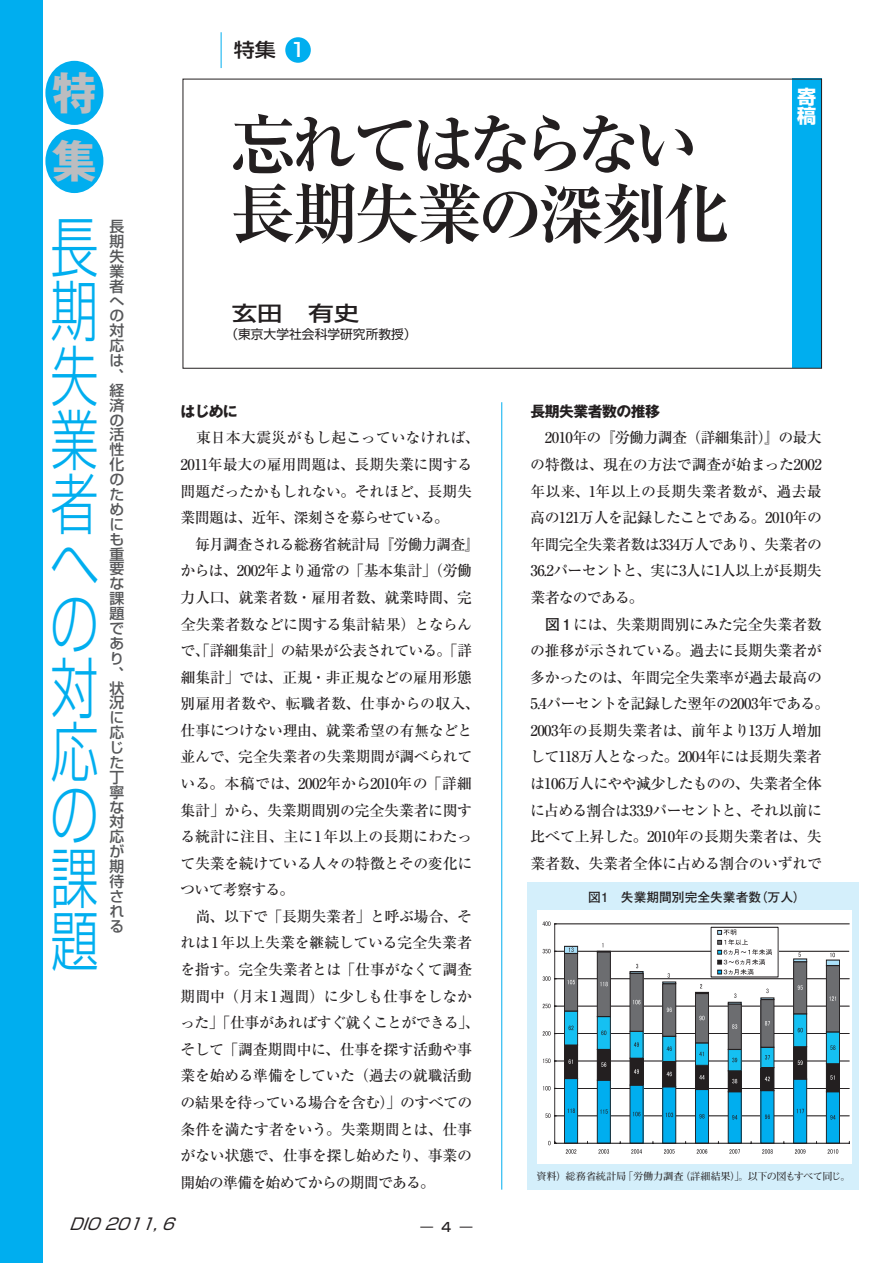
<style>
.page{position:relative;width:893px;height:1263px;background:#fff}
.page>*{position:absolute;margin:0;border:0;box-sizing:border-box;transform-origin:0 0}
.t1{font:300 65.85px/63.2px "Shin Go Pro";color:#00aeef;text-align:justify;scale:.73 1}
.t2{font:700 65.85px "Ryumin Pro";letter-spacing:-.125em;color:#231f20}
.t3{font:700 65.85px "Ryumin Pro";letter-spacing:-.075em;color:#231f20}
.t4{font:700 44.85px/68.1px "Gothic MB101 Pro";color:#bcbdc0}
.t5{font:500 20.4px "Shin Go Pro";color:#231f20;scale:1.25 1}
.t6{font:500 19.2px "Shin Go Pro";color:#231f20;scale:1.1 1}
.t7{font:700 19.2px/19.2px "Shin Go Pro";color:#fff}
.t8{font:italic 15.9px "Shin Go Pro";color:#231f20}
.t9{font:500 14.85px/26.5px "Ryumin Pro";letter-spacing:-.025em;color:#231f20}
.t10{font:500 14.85px/14.9px "Shin Go Pro";color:#57585a}
.t11{font:700 14.85px "Gothic MB101 Pro";letter-spacing:-.035em;color:#231f20}
.t12{font:700 12.75px "Futo Go B101 Pro";color:#231f20}
.t13{font:12.75px "Shin Go Pro";color:#231f20}
.t14{font:500 12.75px "Shin Go Pro";color:#231f20}
.t15{font:700 10.05px "Futo Min A101 Pro";letter-spacing:-.015em;color:#231f20}
.s1{color:#fff}
.s2{font-family:"Futo Go B101 Pro";font-weight:700}
</style>
<div class="page">
<div style="left:792px;top:79px;width:30px;height:289px;background:#00aeef"></div>
<hr style="left:501px;top:402px;width:1px;height:787px;background:#00aeef">
<div style="left:0;top:0;width:43px;height:1263px;background:#00aeef"></div>
<div style="left:45px;top:61px;width:58px;height:64px;background:#00aeef;border-radius:50%"></div>
<div style="left:45px;top:129px;width:58px;height:64px;background:#00aeef;border-radius:50%"></div>
<div style="left:285px;top:37px;width:26px;height:26px;background:#00aeef;border-radius:50%"></div>
<hr style="left:221px;top:32px;width:1px;height:36px;background:#00aeef">
<div style="left:527px;top:882px;width:332px;height:307px;background:#d4effb"></div>
<div style="left:537px;top:910px;width:315px;height:254px;background:#fff"></div>
<svg style="left:554px;top:923px;width:296px;height:221px"></svg>
<svg style="left:567px;top:1108px;width:8px;height:5px"></svg>
<svg style="left:600px;top:1109px;width:8px;height:5px"></svg>
<svg style="left:633px;top:1112px;width:7px;height:4px"></svg>
<svg style="left:666px;top:1112px;width:7px;height:5px"></svg>
<svg style="left:699px;top:1114px;width:5px;height:4px"></svg>
<svg style="left:732px;top:1115px;width:5px;height:4px"></svg>
<svg style="left:765px;top:1114px;width:5px;height:5px"></svg>
<svg style="left:796px;top:1109px;width:8px;height:4px"></svg>
<svg style="left:830px;top:1115px;width:5px;height:4px"></svg>
<svg style="left:569px;top:1059px;width:4px;height:5px"></svg>
<svg style="left:601px;top:1062px;width:5px;height:5px"></svg>
<svg style="left:634px;top:1069px;width:5px;height:5px"></svg>
<svg style="left:667px;top:1072px;width:5px;height:4px"></svg>
<svg style="left:699px;top:1075px;width:6px;height:4px"></svg>
<svg style="left:732px;top:1079px;width:5px;height:4px"></svg>
<svg style="left:765px;top:1077px;width:5px;height:4px"></svg>
<svg style="left:798px;top:1060px;width:5px;height:5px"></svg>
<svg style="left:830px;top:1075px;width:5px;height:5px"></svg>
<svg style="left:569px;top:1026px;width:5px;height:4px"></svg>
<svg style="left:601px;top:1030px;width:5px;height:5px"></svg>
<svg style="left:634px;top:1042px;width:5px;height:5px"></svg>
<svg style="left:667px;top:1046px;width:5px;height:5px"></svg>
<svg style="left:699px;top:1052px;width:5px;height:4px"></svg>
<svg style="left:732px;top:1058px;width:5px;height:4px"></svg>
<svg style="left:765px;top:1055px;width:5px;height:4px"></svg>
<svg style="left:798px;top:1028px;width:5px;height:4px"></svg>
<svg style="left:830px;top:1045px;width:5px;height:5px"></svg>
<svg style="left:567px;top:980px;width:8px;height:4px"></svg>
<svg style="left:600px;top:982px;width:8px;height:4px"></svg>
<svg style="left:633px;top:1000px;width:7px;height:4px"></svg>
<svg style="left:667px;top:1007px;width:5px;height:5px"></svg>
<svg style="left:699px;top:1016px;width:6px;height:4px"></svg>
<svg style="left:732px;top:1024px;width:5px;height:5px"></svg>
<svg style="left:765px;top:1021px;width:5px;height:4px"></svg>
<svg style="left:798px;top:985px;width:5px;height:5px"></svg>
<svg style="left:829px;top:996px;width:7px;height:5px"></svg>
<svg style="left:569px;top:947px;width:5px;height:5px"></svg>
<svg style="left:597px;top:943px;width:13px;height:9px"></svg>
<svg style="left:630px;top:964px;width:13px;height:9px"></svg>
<svg style="left:662px;top:973px;width:14px;height:11px"></svg>
<svg style="left:695px;top:984px;width:14px;height:10px"></svg>
<svg style="left:728px;top:993px;width:13px;height:11px"></svg>
<svg style="left:761px;top:989px;width:13px;height:11px"></svg>
<svg style="left:794px;top:952px;width:13px;height:10px"></svg>
<svg style="left:830px;top:953px;width:5px;height:4px"></svg>
<svg style="left:545px;top:1113px;width:6px;height:5px"></svg>
<svg style="left:543px;top:1086px;width:7px;height:4px"></svg>
<svg style="left:543px;top:1058px;width:7px;height:5px"></svg>
<svg style="left:543px;top:1031px;width:7px;height:5px"></svg>
<svg style="left:543px;top:1004px;width:7px;height:4px"></svg>
<svg style="left:543px;top:976px;width:7px;height:5px"></svg>
<svg style="left:543px;top:949px;width:7px;height:4px"></svg>
<svg style="left:542px;top:921px;width:8px;height:5px"></svg>
<svg style="left:828px;top:1149px;width:10px;height:5px"></svg>
<svg style="left:795px;top:1149px;width:10px;height:5px"></svg>
<svg style="left:762px;top:1149px;width:11px;height:5px"></svg>
<svg style="left:729px;top:1149px;width:11px;height:5px"></svg>
<svg style="left:697px;top:1149px;width:10px;height:5px"></svg>
<svg style="left:664px;top:1149px;width:11px;height:5px"></svg>
<svg style="left:631px;top:1149px;width:11px;height:5px"></svg>
<svg style="left:598px;top:1149px;width:11px;height:5px"></svg>
<svg style="left:566px;top:1149px;width:10px;height:5px"></svg>
<div style="left:711px;top:927px;width:67px;height:50px;background:#fff"></div>
<div style="left:711px;top:927px;width:67px;height:50px;border:1px solid #231f20"></div>
<svg style="left:717px;top:929px;width:55px;height:46px"></svg>
<h2 class="t4" style="left:52px;top:53px;width:46px">特集</h2>
<h1 class="t1" style="left:50px;top:208px;width:66px">長期失業者への対応の課題</h1>
<p class="t10" style="left:109px;top:217px;width:16px">長期失業者への対応は、経済の活性化のためにも重要な課題であり、状況に応じた丁寧な対応が期待される</p>
<p class="t6" style="left:234px;top:34px;width:67px">特集 <span class="s1">1</span></p>
<h1 class="t2" style="left:230px;top:92px;width:471px">忘れてはならない</h1>
<h1 class="t3" style="left:229px;top:162px;width:501px">長期失業の深刻化</h1>
<h3 class="t5" style="left:232px;top:296px;width:104px">玄田　有史</h3>
<p class="t13" style="left:225px;top:324px;width:193px">（東京大学社会科学研究所教授）</p>
<p class="t7" style="left:797px;top:85px;width:20px">寄稿</p>
<p class="t11" style="left:181px;top:399px;width:59px">はじめに</p>
<p class="t9" style="left:180px;top:424px;width:301px">　東日本大震災がもし起こっていなければ、<br>2011年最大の雇用問題は、長期失業に関する問題だったかもしれない。それほど、長期失業問題は、近年、深刻さを募らせている。<br>　毎月調査される総務省統計局『労働力調査』からは、2002年より通常の「基本集計」（労働力人口、就業者数・雇用者数、就業時間、完全失業者数などに関する集計結果）とならんで、「詳細集計」の結果が公表されている。「詳細集計」では、正規・非正規などの雇用形態別雇用者数や、転職者数、仕事からの収入、仕事につけない理由、就業希望の有無などと並んで、完全失業者の失業期間が調べられている。本稿では、2002年から2010年の「詳細集計」から、失業期間別の完全失業者に関する統計に注目、主に1年以上の長期にわたって失業を続けている人々の特徴とその変化について考察する。<br>　尚、以下で「長期失業者」と呼ぶ場合、それは1年以上失業を継続している完全失業者を指す。完全失業者とは「仕事がなくて調査期間中（月末1週間）に少しも仕事をしなかった」「仕事があればすぐ就くことができる」、そして「調査期間中に、仕事を探す活動や事業を始める準備をしていた（過去の就職活動の結果を待っている場合を含む）」のすべての条件を満たす者をいう。失業期間とは、仕事がない状態で、仕事を探し始めたり、事業の開始の準備を始めてからの期間である。</p>
<p class="t11" style="left:530px;top:399px;width:131px">長期失業者数の推移</p>
<p class="t9" style="left:530px;top:424px;width:293px;text-align:justify">　2010年の『労働力調査（詳細集計）』の最大の特徴は、現在の方法で調査が始まった2002年以来、1年以上の長期失業者数が、過去最高の121万人を記録したことである。2010年の年間完全失業者数は334万人であり、失業者の36.2パーセントと、実に3人に1人以上が長期失業者なのである。</p>
<p class="t9" style="left:530px;top:610px;width:301px;text-align:center"><span class="s2">図１</span>には、失業期間別にみた完全失業者数<br>の推移が示されている。過去に長期失業者が多かったのは、年間完全失業率が過去最高の<br>5.4パーセントを記録した翌年の2003年である。<br>2003年の長期失業者は、前年より13万人増加して118万人となった。2004年には長期失業者は106万人にやや減少したものの、失業者全体に占める割合は33.9パーセントと、それ以前に比べて上昇した。2010年の長期失業者は、失業者数、失業者全体に占める割合のいずれで</p>
<p class="t12" style="left:588px;top:887px;width:219px">図1　失業期間別完全失業者数（万人）</p>
<p class="t15" style="left:536px;top:1168px;width:316px">資料）総務省統計局「労働力調査（詳細結果）」。以下の図もすべて同じ。</p>
<p class="t8" style="left:69px;top:1210px;width:114px">DIO 2011, 6</p>
<p class="t14" style="left:420px;top:1216px;width:14px">―</p>
<p class="t14" style="left:460px;top:1216px;width:14px">―</p>
</div>
